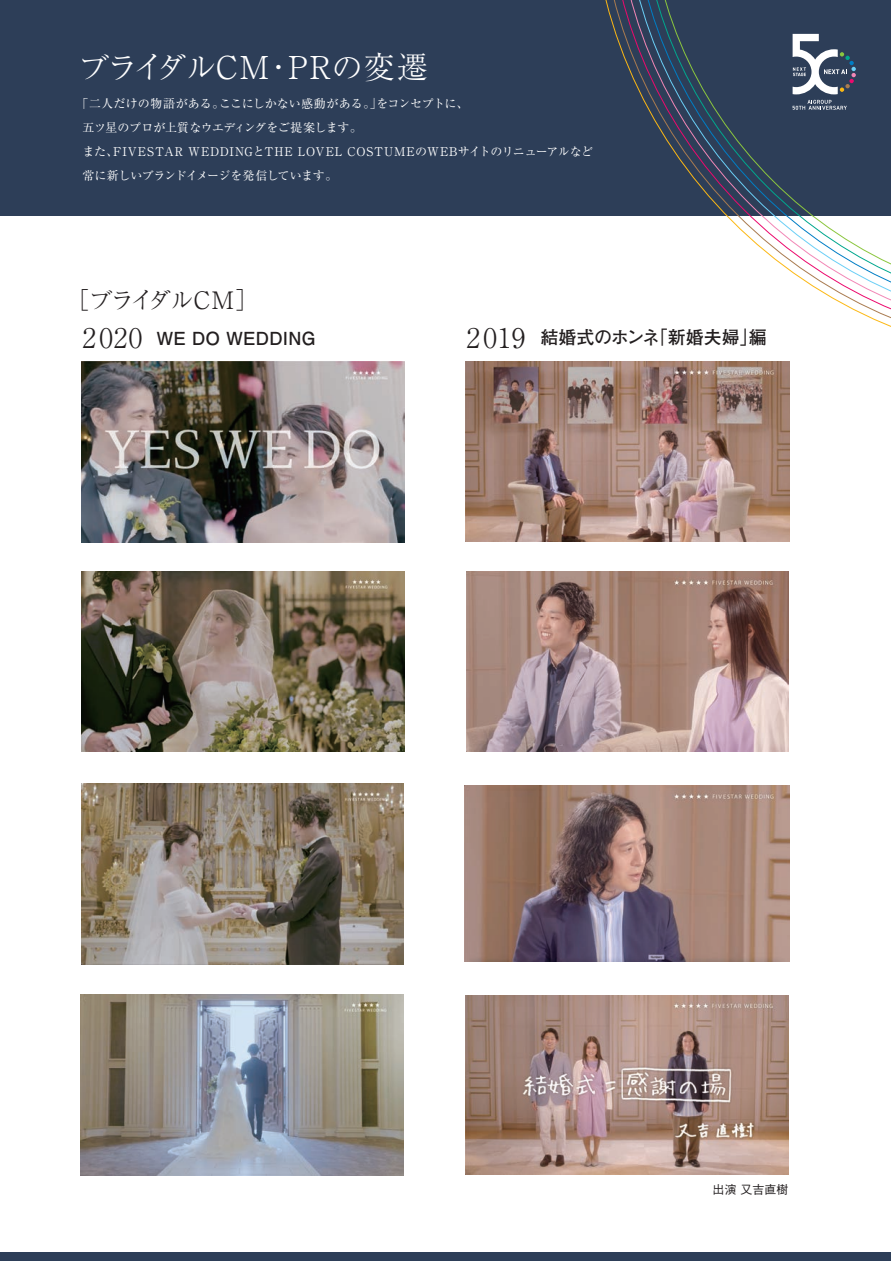
<style>
.page{position:relative;width:891px;height:1261px;background:#fff}
.page>*{position:absolute;margin:0;border:0;box-sizing:border-box;transform-origin:0 0}
.t1{font:300 31.5px "Ryumin Pro";color:#fff}
.t2{font:300 24px "Ryumin Pro";letter-spacing:-.08em;color:#231f20}
.t3{font:700 18px "Futo Go B101 Pro";color:#231f20}
.t4{font:12px/24px "Ryumin Pro";letter-spacing:-.005em;color:#fff}
.t5{font:500 12px "Gothic BBB Pro";color:#231f20}
.s1{font-family:"Ryumin Pro";font-weight:300;font-size:27px}
</style>
<div class="page">
<img style="left:82px;top:361px;width:322px;height:181px">
<img style="left:81px;top:783px;width:322px;height:181px">
<img style="left:82px;top:571px;width:322px;height:181px">
<img style="left:81px;top:995px;width:323px;height:180px">
<img style="left:466px;top:362px;width:323px;height:180px">
<img style="left:464px;top:785px;width:325px;height:177px">
<img style="left:466px;top:571px;width:323px;height:181px">
<img style="left:465px;top:995px;width:323px;height:180px">
<div style="left:0;top:1252px;width:891px;height:9px;background:#2d3e58"></div>
<div style="left:0;top:0;width:891px;height:216px;background:#2d3e58"></div>
<svg style="left:647px;top:0;width:244px;height:305px"></svg>
<svg style="left:792px;top:34px;width:64px;height:60px"></svg>
<svg style="left:792px;top:100px;width:55px;height:10px"></svg>
<h1 class="t1" style="left:78px;top:42px;width:351px">ブライダルCM・PRの変遷</h1>
<p class="t4" style="left:82px;top:91px;width:512px;text-indent:-6px">「二人だけの物語がある。ここにしかない感動がある。」をコンセプトに、<br>五ツ星のプロが上質なウエディングをご提案します。<br>また、FIVESTAR WEDDINGとTHE LOVEL COSTUMEのWEBサイトのリニューアルなど常に新しいブランドイメージを発信しています。</p>
<h2 class="t2" style="left:65px;top:281px;width:195px">［ブライダルCM］</h2>
<h3 class="t3" style="left:83px;top:323px;width:234px"><span class="s1">2 020</span> WE DO WEDDING</h3>
<h3 class="t3" style="left:466px;top:323px;width:302px"><span class="s1">2019</span> 結婚式のホンネ「新婚夫婦」編</h3>
<p class="t5" style="left:712px;top:1180px;width:77px">出演 又吉直樹</p>
</div>
